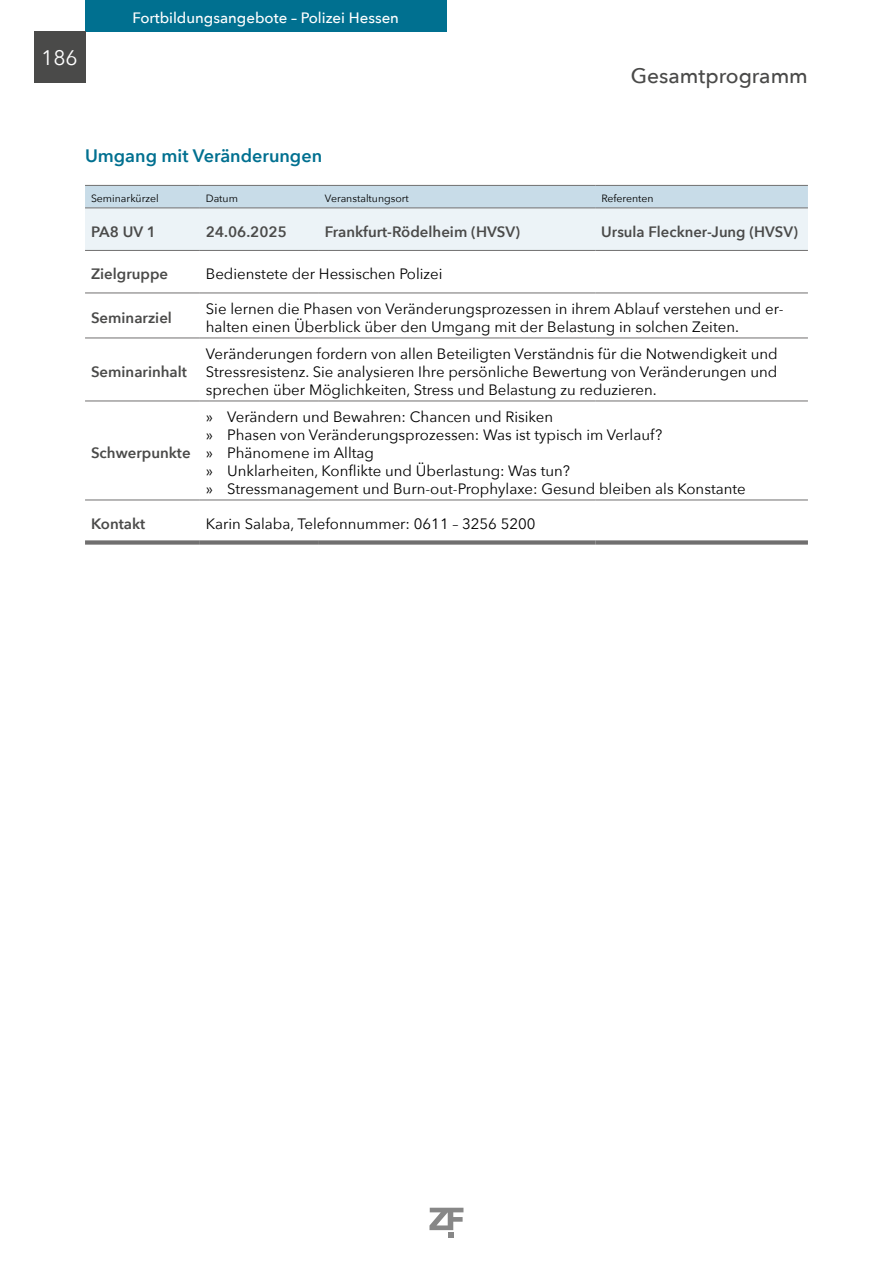
<style>
.page{position:relative;width:893px;height:1263px;background:#fff}
.page>*{position:absolute;margin:0;border:0;box-sizing:border-box;transform-origin:0 0}
.t1{font:500 21px "Avenir Next";color:#4a4a49}
.t2{font:21px "Avenir Next";color:#fff}
.t3{font:600 18px "Avenir Next";color:#007090}
.t4{font:15px/18px "Avenir Next";color:#000}
.t5{font:600 15px "Avenir Next";color:#4a4a49}
.t6{font:500 15px "Avenir Next";color:#fff}
.t7{font:10.5px "Avenir Next";color:#000}
</style>
<div class="page">
<div style="left:85px;top:0;width:361px;height:32px;background:#007090"></div>
<div style="left:34px;top:32px;width:51px;height:51px;background:#4a4a49"></div>
<svg style="left:429px;top:1208px;width:34px;height:30px"></svg>
<svg style="left:85px;top:186px;width:723px;height:64px"></svg>
<hr style="left:85px;top:185px;width:115px;height:1px;background:#706f6f">
<hr style="left:200px;top:185px;width:119px;height:1px;background:#706f6f">
<hr style="left:319px;top:185px;width:276px;height:1px;background:#706f6f">
<hr style="left:595px;top:185px;width:213px;height:1px;background:#706f6f">
<hr style="left:85px;top:208px;width:115px;height:1px;background:#706f6f">
<hr style="left:200px;top:208px;width:119px;height:1px;background:#706f6f">
<hr style="left:319px;top:208px;width:276px;height:1px;background:#706f6f">
<hr style="left:595px;top:208px;width:213px;height:1px;background:#706f6f">
<div style="left:85px;top:540px;width:115px;height:5px;background:#706f6f"></div>
<hr style="left:200px;top:250px;width:119px;height:1px;background:#706f6f">
<hr style="left:319px;top:250px;width:276px;height:1px;background:#706f6f">
<hr style="left:595px;top:250px;width:213px;height:1px;background:#706f6f">
<hr style="left:200px;top:293px;width:119px;height:1px;background:#706f6f">
<hr style="left:319px;top:293px;width:276px;height:1px;background:#706f6f">
<hr style="left:595px;top:293px;width:213px;height:1px;background:#706f6f">
<hr style="left:200px;top:338px;width:119px;height:1px;background:#706f6f">
<hr style="left:319px;top:338px;width:276px;height:1px;background:#706f6f">
<hr style="left:595px;top:338px;width:213px;height:1px;background:#706f6f">
<hr style="left:200px;top:401px;width:119px;height:1px;background:#706f6f">
<hr style="left:319px;top:401px;width:276px;height:1px;background:#706f6f">
<hr style="left:595px;top:401px;width:213px;height:1px;background:#706f6f">
<hr style="left:200px;top:500px;width:119px;height:1px;background:#706f6f">
<hr style="left:319px;top:500px;width:276px;height:1px;background:#706f6f">
<hr style="left:595px;top:500px;width:213px;height:1px;background:#706f6f">
<div style="left:200px;top:540px;width:119px;height:5px;background:#706f6f"></div>
<div style="left:319px;top:540px;width:276px;height:5px;background:#706f6f"></div>
<div style="left:595px;top:540px;width:213px;height:5px;background:#706f6f"></div>
<hr style="left:85px;top:250px;width:115px;height:1px;background:#706f6f">
<hr style="left:85px;top:293px;width:115px;height:1px;background:#706f6f">
<hr style="left:85px;top:338px;width:115px;height:1px;background:#706f6f">
<hr style="left:85px;top:401px;width:115px;height:1px;background:#706f6f">
<hr style="left:85px;top:500px;width:115px;height:1px;background:#706f6f">
<h1 class="t2" style="left:41px;top:40px;width:38px">186</h1>
<p class="t6" style="left:133px;top:5px;width:268px">Fortbildungsangebote – Polizei Hessen</p>
<h1 class="t1" style="left:631px;top:58px;width:179px">Gesamtprogramm</h1>
<p class="t3" style="left:85px;top:140px;width:239px">Umgang mit Veränderungen</p>
<p class="t7" style="left:91px;top:189px;width:69px">Seminarkürzel</p>
<p class="t7" style="left:206px;top:189px;width:34px">Datum</p>
<p class="t7" style="left:325px;top:189px;width:85px">Veranstaltungsort</p>
<p class="t7" style="left:601px;top:189px;width:54px">Referenten</p>
<p class="t5" style="left:91px;top:219px;width:66px">PA8 UV 1</p>
<p class="t5" style="left:206px;top:219px;width:83px">24.06.2025</p>
<p class="t5" style="left:325px;top:219px;width:197px">Frankfurt-Rödelheim (HVSV)</p>
<p class="t5" style="left:601px;top:219px;width:198px">Ursula Fleckner-Jung (HVSV)</p>
<p class="t5" style="left:91px;top:261px;width:79px">Zielgruppe</p>
<p class="t4" style="left:206px;top:264px;width:238px">Bedienstete der Hessischen Polizei</p>
<p class="t5" style="left:91px;top:305px;width:82px">Seminarziel</p>
<p class="t4" style="left:206px;top:299px;width:579px">Sie lernen die Phasen von Veränderungsprozessen in ihrem Ablauf verstehen und er&shy;halten einen Überblick über den Umgang mit der Belastung in solchen Zeiten.</p>
<p class="t5" style="left:91px;top:359px;width:97px">Seminarinhalt</p>
<p class="t4" style="left:206px;top:344px;width:573px;text-align:justify">Veränderungen fordern von allen Beteiligten Verständnis für die Notwendigkeit und Stressresistenz. Sie analysieren Ihre persönliche Bewertung von Veränderungen und sprechen über Möglichkeiten, Stress und Belastung zu reduzieren.</p>
<p class="t5" style="left:91px;top:440px;width:101px">Schwerpunkte</p>
<p class="t4" style="left:206px;top:407px;width:349px">» Verändern und Bewahren: Chancen und Risiken</p>
<p class="t4" style="left:206px;top:425px;width:458px">» Phasen von Veränderungsprozessen: Was ist typisch im Verlauf?</p>
<p class="t4" style="left:206px;top:443px;width:170px">» Phänomene im Alltag</p>
<p class="t4" style="left:206px;top:461px;width:366px">» Unklarheiten, Konflikte und Überlastung: Was tun?</p>
<p class="t4" style="left:206px;top:479px;width:541px">» Stressmanagement und Burn-out-Prophylaxe: Gesund bleiben als Konstante</p>
<p class="t5" style="left:91px;top:511px;width:56px">Kontakt</p>
<p class="t4" style="left:206px;top:514px;width:331px">Karin Salaba, Telefonnummer: 0611 – 3256 5200</p>
</div>
